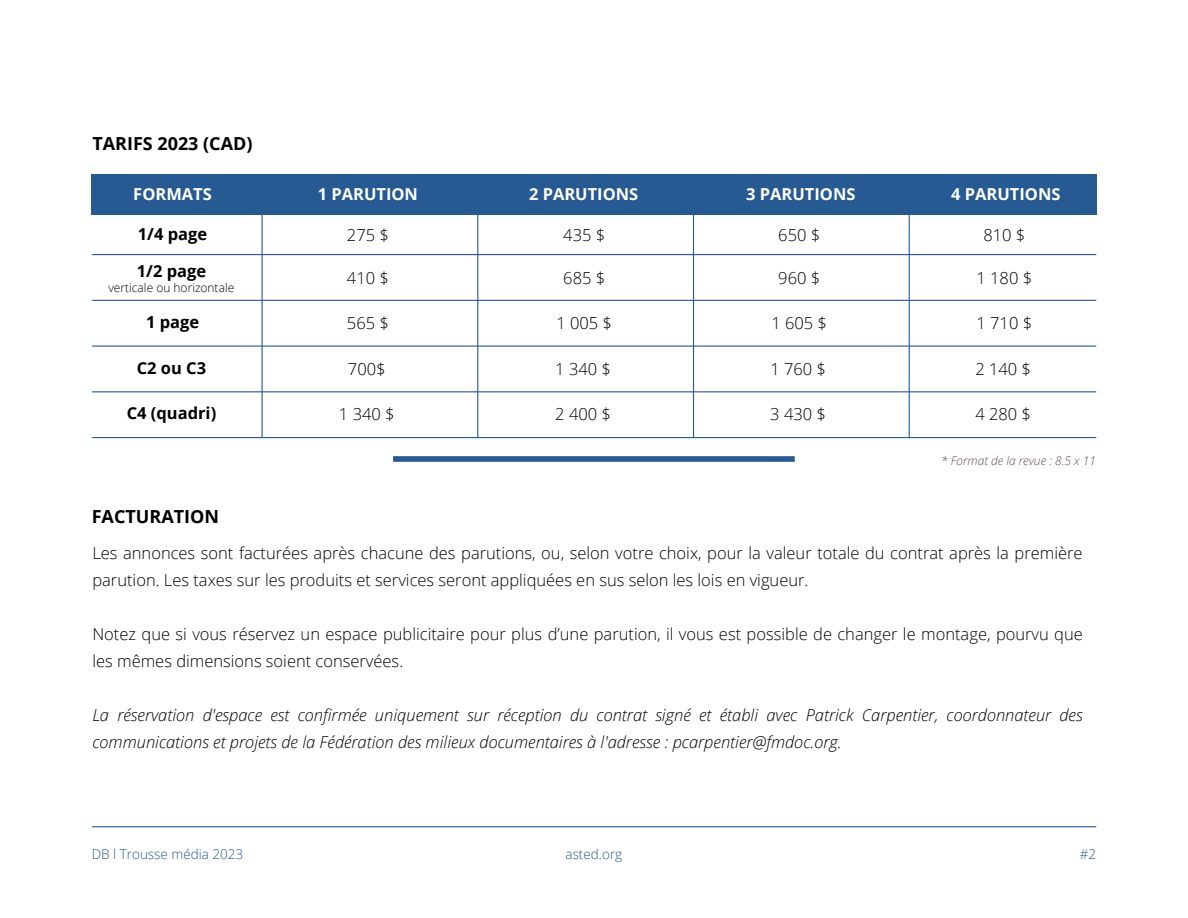
<style>
.page{position:relative;width:1188px;height:918px;background:#fff}
.page>*{position:absolute;margin:0;border:0;box-sizing:border-box;transform-origin:0 0}
.t1{font:700 18px "Open Sans";color:#000}
.t2{font:300 16.5px/27px "Open Sans";color:#000}
.t3{font:italic 300 16.5px/27px "Open Sans";color:#000}
.t4{font:700 16.5px "Open Sans";color:#fff}
.t5{font:700 16.5px "Open Sans";color:#000}
.t6{font:300 13.5px "Open Sans";color:#275993}
.t7{font:italic 300 12px "Open Sans";color:#5f5043}
.t8{font:300 12px "Open Sans";color:#000}
</style>
<div class="page">
<hr style="left:92px;top:826px;width:1004px;height:1px;background:#275993">
<div style="left:92px;top:174px;width:1004px;height:40px;background:#275993"></div>
<hr style="left:92px;top:254px;width:1004px;height:1px;background:#275993">
<hr style="left:92px;top:300px;width:1004px;height:1px;background:#275993">
<hr style="left:92px;top:346px;width:1004px;height:1px;background:#275993">
<hr style="left:92px;top:391px;width:1004px;height:1px;background:#275993">
<hr style="left:92px;top:437px;width:1004px;height:1px;background:#275993">
<hr style="left:262px;top:214px;width:1px;height:223px;background:#275993">
<hr style="left:477px;top:214px;width:1px;height:223px;background:#275993">
<hr style="left:693px;top:214px;width:1px;height:223px;background:#275993">
<hr style="left:909px;top:214px;width:1px;height:223px;background:#275993">
<div style="left:393px;top:456px;width:402px;height:6px;background:#275993"></div>
<p class="t1" style="left:92px;top:131px;width:162px">TARIFS 2023 (CAD)</p>
<p class="t4" style="left:133px;top:182px;width:80px">FORMATS</p>
<p class="t4" style="left:318px;top:182px;width:102px">1 PARUTION</p>
<p class="t4" style="left:529px;top:182px;width:111px">2 PARUTIONS</p>
<p class="t4" style="left:746px;top:182px;width:111px">3 PARUTIONS</p>
<p class="t4" style="left:951px;top:182px;width:111px">4 PARUTIONS</p>
<p class="t5" style="left:138px;top:222px;width:71px">1/4 page</p>
<p class="t5" style="left:137px;top:259px;width:71px">1/2 page</p>
<p class="t8" style="left:108px;top:279px;width:127px">verticale ou horizontale</p>
<p class="t5" style="left:146px;top:310px;width:55px">1 page</p>
<p class="t5" style="left:137px;top:356px;width:71px">C2 ou C3</p>
<p class="t5" style="left:127px;top:402px;width:91px">C4 (quadri)</p>
<p class="t2" style="left:347px;top:221px;width:43px">275 $</p>
<p class="t2" style="left:563px;top:221px;width:43px">435 $</p>
<p class="t2" style="left:778px;top:221px;width:43px">650 $</p>
<p class="t2" style="left:983px;top:221px;width:43px">810 $</p>
<p class="t2" style="left:347px;top:264px;width:43px">410 $</p>
<p class="t2" style="left:563px;top:264px;width:43px">685 $</p>
<p class="t2" style="left:778px;top:264px;width:43px">960 $</p>
<p class="t2" style="left:977px;top:264px;width:57px">1 180 $</p>
<p class="t2" style="left:347px;top:309px;width:43px">565 $</p>
<p class="t2" style="left:556px;top:309px;width:57px">1 005 $</p>
<p class="t2" style="left:771px;top:309px;width:57px">1 605 $</p>
<p class="t2" style="left:977px;top:309px;width:57px">1 710 $</p>
<p class="t2" style="left:348px;top:355px;width:39px">700$</p>
<p class="t2" style="left:555px;top:355px;width:57px">1 340 $</p>
<p class="t2" style="left:770px;top:355px;width:57px">1 760 $</p>
<p class="t2" style="left:975px;top:355px;width:57px">2 140 $</p>
<p class="t2" style="left:339px;top:400px;width:57px">1 340 $</p>
<p class="t2" style="left:555px;top:400px;width:57px">2 400 $</p>
<p class="t2" style="left:770px;top:400px;width:57px">3 430 $</p>
<p class="t2" style="left:975px;top:400px;width:57px">4 280 $</p>
<p class="t7" style="left:941px;top:453px;width:156px">* Format de la revue : 8.5 x 11</p>
<p class="t1" style="left:92px;top:503px;width:129px">FACTURATION</p>
<p class="t2" style="left:92px;top:539px;width:992px">Les annonces sont facturées après chacune des parutions, ou, selon votre choix, pour la valeur totale du contrat après la première parution. Les taxes sur les produits et services seront appliquées en sus selon les lois en vigueur.</p>
<p class="t2" style="left:92px;top:620px;width:992px">Notez que si vous réservez un espace publicitaire pour plus d’une parution, il vous est possible de changer le montage, pourvu que les mêmes dimensions soient conservées.</p>
<p class="t3" style="left:92px;top:701px;width:992px">La réservation d'espace est confirmée uniquement sur réception du contrat signé et établi avec Patrick Carpentier, coordonnateur des communications et projets de la Fédération des milieux documentaires à l'adresse : pcarpentier@fmdoc.org.</p>
<p class="t6" style="left:92px;top:844px;width:153px">DB l Trousse média 2023</p>
<p class="t6" style="left:566px;top:844px;width:58px">asted.org</p>
<p class="t6" style="left:1080px;top:844px;width:18px">#2</p>
</div>
